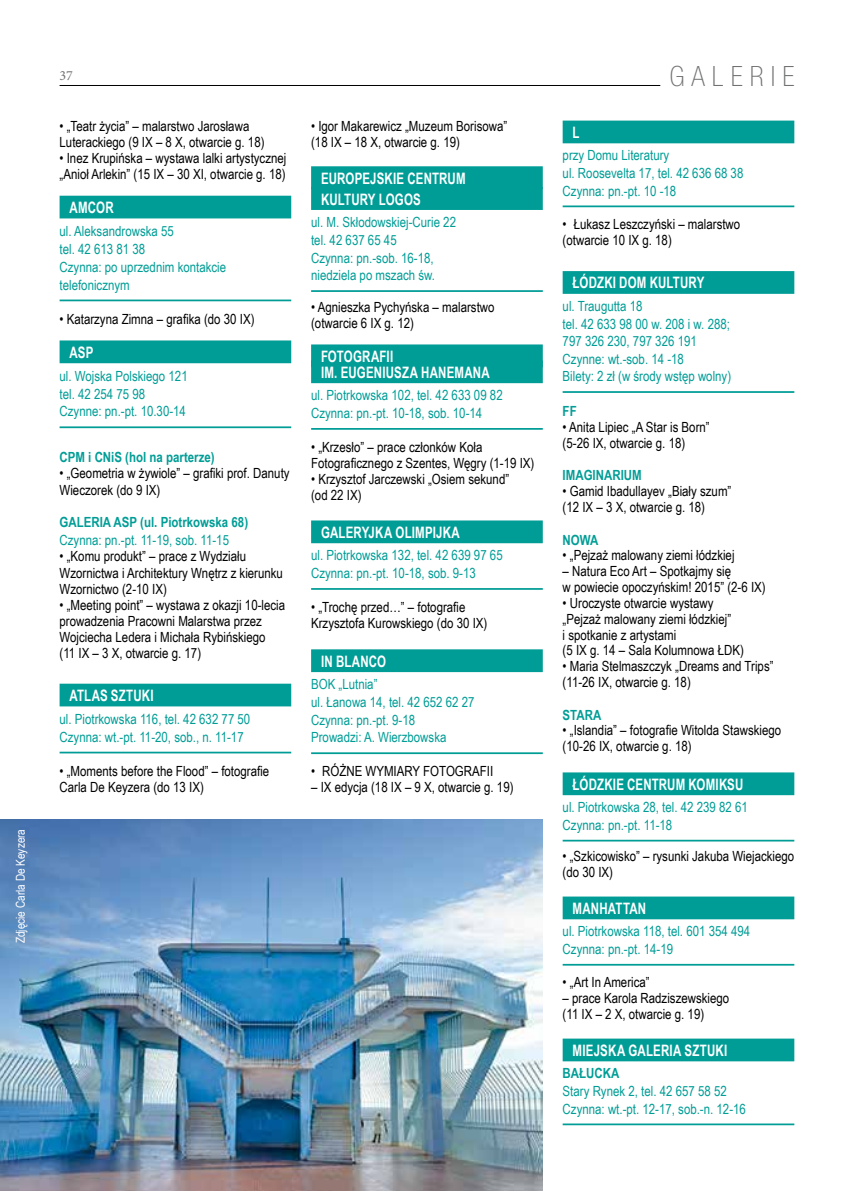
<style>
.page{position:relative;width:844px;height:1191px;background:#fff}
.page>*{position:absolute;margin:0;border:0;box-sizing:border-box;transform-origin:0 0}
.t1{font:100 condensed 28px "Helvetica Neue LT Pro";letter-spacing:.25em;color:#707172}
.t2{font:700 15.75px/20.8px "Arial Narrow";letter-spacing:.01em;color:#fff;scale:.89 1}
.t3{font:14px/15.8px "Arial Narrow";color:#000}
.t4{font:14px/17.5px "Arial Narrow";color:#009d96}
.t5{font:700 14px "Arial Narrow";color:#009d96}
.t6{font:14px "Minion Pro";color:#707172}
.t7{font:12.25px "Arial Narrow";color:#fff}
</style>
<div class="page">
<div style="left:60px;top:196px;width:231px;height:22px;background:#009d96"></div>
<hr style="left:60px;top:299px;width:231px;height:2px;background:#009d96">
<div style="left:60px;top:340px;width:231px;height:23px;background:#009d96"></div>
<hr style="left:60px;top:426px;width:231px;height:2px;background:#009d96">
<div style="left:60px;top:683px;width:231px;height:23px;background:#009d96"></div>
<hr style="left:60px;top:751px;width:231px;height:2px;background:#009d96">
<div style="left:311px;top:166px;width:231px;height:23px;background:#009d96"></div>
<div style="left:311px;top:187px;width:231px;height:23px;background:#009d96"></div>
<hr style="left:311px;top:290px;width:231px;height:2px;background:#009d96">
<div style="left:311px;top:344px;width:231px;height:23px;background:#009d96"></div>
<div style="left:311px;top:360px;width:231px;height:23px;background:#009d96"></div>
<hr style="left:311px;top:428px;width:231px;height:2px;background:#009d96">
<div style="left:311px;top:520px;width:231px;height:23px;background:#009d96"></div>
<hr style="left:311px;top:588px;width:231px;height:2px;background:#009d96">
<div style="left:311px;top:649px;width:231px;height:23px;background:#009d96"></div>
<hr style="left:311px;top:752px;width:231px;height:2px;background:#009d96">
<div style="left:562px;top:121px;width:232px;height:22px;background:#009d96"></div>
<hr style="left:562px;top:205px;width:232px;height:2px;background:#009d96">
<div style="left:562px;top:271px;width:232px;height:23px;background:#009d96"></div>
<hr style="left:562px;top:391px;width:232px;height:2px;background:#009d96">
<div style="left:562px;top:772px;width:232px;height:23px;background:#009d96"></div>
<hr style="left:562px;top:839px;width:232px;height:2px;background:#009d96">
<div style="left:562px;top:896px;width:232px;height:23px;background:#009d96"></div>
<hr style="left:562px;top:964px;width:232px;height:1px;background:#009d96">
<div style="left:562px;top:1038px;width:232px;height:23px;background:#009d96"></div>
<hr style="left:562px;top:1123px;width:232px;height:2px;background:#009d96">
<hr style="left:60px;top:85px;width:600px;height:1px;background:#000">
<img style="left:0;top:819px;width:542px;height:372px">
<p class="t7" style="left:11px;top:943px;width:116px;rotate:-90deg">Zdjęcie Carla De Keyzera</p>
<p class="t6" style="left:60px;top:66px;width:15px">37</p>
<p class="t3" style="left:60px;top:117px;width:206px">• „Teatr życia” – malarstwo Jarosława<br>Luterackiego (9 IX – 8 X, otwarcie g. 18)</p>
<p class="t3" style="left:60px;top:150px;width:228px">• Inez Krupińska – wystawa lalki artystycznej „Anioł Arlekin” (15 IX – 30 XI, otwarcie g. 18)</p>
<p class="t2" style="left:69px;top:196px;width:51px">AMCOR</p>
<p class="t4" style="left:60px;top:221px;width:168px">ul. Aleksandrowska 55<br>tel. 42 613 81 38<br>Czynna: po uprzednim kontakcie telefonicznym</p>
<p class="t3" style="left:60px;top:310px;width:196px">• Katarzyna Zimna – grafika (do 30 IX)</p>
<p class="t2" style="left:69px;top:341px;width:28px">ASP</p>
<p class="t4" style="left:60px;top:366px;width:130px">ul. Wojska Polskiego 121 tel. 42 254 75 98<br>Czynne: pn.-pt. 10.30-14</p>
<p class="t5" style="left:60px;top:447px;width:157px">CPM i CNiS (hol na parterze)</p>
<p class="t3" style="left:60px;top:465px;width:231px">• „Geometria w żywiole” – grafiki prof. Danuty<br>Wieczorek (do 9 IX)</p>
<p class="t5" style="left:60px;top:512px;width:190px">GALERIA ASP (ul. Piotrkowska 68)</p>
<p class="t4" style="left:60px;top:531px;width:171px">Czynna: pn.-pt. 11-19, sob. 11-15</p>
<p class="t3" style="left:60px;top:548px;width:225px">• „Komu produkt” – prace z Wydziału<br>Wzornictwa i Architektury Wnętrz z kierunku<br>Wzornictwo (2-10 IX)</p>
<p class="t3" style="left:60px;top:596px;width:227px">• „Meeting point” – wystawa z okazji 10-lecia prowadzenia Pracowni Malarstwa przez Wojciecha Ledera i Michała Rybińskiego<br>(11 IX – 3 X, otwarcie g. 17)</p>
<p class="t2" style="left:69px;top:684px;width:96px">ATLAS SZTUKI</p>
<p class="t4" style="left:60px;top:709px;width:192px">ul. Piotrkowska 116, tel. 42 632 77 50<br>Czynna: wt.-pt. 11-20, sob., n. 11-17</p>
<p class="t3" style="left:60px;top:762px;width:211px">• „Moments before the Flood” – fotografie<br>Carla De Keyzera (do 13 IX)</p>
<p class="t3" style="left:311px;top:117px;width:198px">• Igor Makarewicz „Muzeum Borisowa” (18 IX – 18 X, otwarcie g. 19)</p>
<p class="t2" style="left:321px;top:167px;width:164px">EUROPEJSKIE CENTRUM<br>KULTURY LOGOS</p>
<p class="t4" style="left:311px;top:213px;width:146px">ul. M. Skłodowskiej-Curie 22 tel. 42 637 65 45<br>Czynna: pn.-sob. 16-18, niedziela po mszach św.</p>
<p class="t3" style="left:311px;top:299px;width:185px">• Agnieszka Pychyńska – malarstwo (otwarcie 6 IX g. 12)</p>
<p class="t2" style="left:321px;top:347px;width:191px;line-height:15.9px">FOTOGRAFII<br>IM. EUGENIUSZA HANEMANA</p>
<p class="t4" style="left:311px;top:386px;width:193px">ul. Piotrkowska 102, tel. 42 633 09 82<br>Czynna: pn.-pt. 10-18, sob. 10-14</p>
<p class="t3" style="left:311px;top:438px;width:225px">• „Krzesło” – prace członków Koła<br>Fotograficznego z Szentes, Węgry (1-19 IX)</p>
<p class="t3" style="left:311px;top:470px;width:199px">• Krzysztof Jarczewski „Osiem sekund” (od 22 IX)</p>
<p class="t2" style="left:321px;top:521px;width:157px">GALERYJKA OLIMPIJKA</p>
<p class="t4" style="left:311px;top:546px;width:193px">ul. Piotrkowska 132, tel. 42 639 97 65<br>Czynna: pn.-pt. 10-18, sob. 9-13</p>
<p class="t3" style="left:311px;top:598px;width:178px">• „Trochę przed…” – fotografie<br>Krzysztofa Kurowskiego (do 30 IX)</p>
<p class="t2" style="left:321px;top:650px;width:75px">IN BLANCO</p>
<p class="t4" style="left:311px;top:675px;width:165px">BOK „Lutnia”<br>ul. Łanowa 14, tel. 42 652 62 27<br>Czynna: pn.-pt. 9-18<br>Prowadzi: A. Wierzbowska</p>
<p class="t3" style="left:311px;top:762px;width:183px">• RÓŻNE WYMIARY FOTOGRAFII</p>
<p class="t3" style="left:311px;top:778px;width:204px">– IX edycja (18 IX – 9 X, otwarcie g. 19)</p>
<h1 class="t1" style="left:669px;top:61px;width:126px">GALERIE</h1>
<p class="t2" style="left:572px;top:121px;width:9px">L</p>
<p class="t4" style="left:562px;top:146px;width:182px">przy Domu Literatury<br>ul. Roosevelta 17, tel. 42 636 68 38<br>Czynna: pn.-pt. 10 -18</p>
<p class="t3" style="left:562px;top:216px;width:179px">• Łukasz Leszczyński – malarstwo (otwarcie 10 IX g. 18)</p>
<p class="t2" style="left:572px;top:272px;width:149px">ŁÓDZKI DOM KULTURY</p>
<p class="t4" style="left:562px;top:297px;width:170px">ul. Traugutta 18<br>tel. 42 633 98 00 w. 208 i w. 288;<br>797 326 230, 797 326 191<br>Czynne: wt.-sob. 14 -18<br>Bilety: 2 zł (w środy wstęp wolny)</p>
<p class="t5" style="left:562px;top:401px;width:16px">FF</p>
<p class="t3" style="left:562px;top:419px;width:148px">• Anita Lipiec „A Star is Born” (5-26 IX, otwarcie g. 18)</p>
<p class="t5" style="left:562px;top:465px;width:81px">IMAGINARIUM</p>
<p class="t3" style="left:562px;top:483px;width:170px">• Gamid Ibadullayev „Biały szum” (12 IX – 3 X, otwarcie g. 18)</p>
<p class="t5" style="left:562px;top:529px;width:37px">NOWA</p>
<p class="t3" style="left:562px;top:547px;width:173px">• „Pejzaż malowany ziemi łódzkiej</p>
<p class="t3" style="left:562px;top:563px;width:204px">– Natura Eco Art – Spotkajmy się<br>w powiecie opoczyńskim! 2015” (2-6 IX)</p>
<p class="t3" style="left:562px;top:594px;width:183px">• Uroczyste otwarcie wystawy „Pejzaż malowany ziemi łódzkiej”<br>i spotkanie z artystami<br>(5 IX g. 14 – Sala Kolumnowa ŁDK)</p>
<p class="t3" style="left:562px;top:658px;width:212px">• Maria Stelmaszczyk „Dreams and Trips” (11-26 IX, otwarcie g. 18)</p>
<p class="t5" style="left:562px;top:704px;width:40px">STARA</p>
<p class="t3" style="left:562px;top:722px;width:220px">• „Islandia” – fotografie Witolda Stawskiego (10-26 IX, otwarcie g. 18)</p>
<p class="t2" style="left:572px;top:773px;width:193px">ŁÓDZKIE CENTRUM KOMIKSU</p>
<p class="t4" style="left:562px;top:798px;width:187px">ul. Piotrkowska 28, tel. 42 239 82 61<br>Czynna: pn.-pt. 11-18</p>
<p class="t3" style="left:562px;top:848px;width:233px">• „Szkicowisko” – rysunki Jakuba Wiejackiego (do 30 IX)</p>
<p class="t2" style="left:572px;top:897px;width:84px">MANHATTAN</p>
<p class="t4" style="left:562px;top:922px;width:189px">ul. Piotrkowska 118, tel. 601 354 494<br>Czynna: pn.-pt. 14-19</p>
<p class="t3" style="left:562px;top:974px;width:88px">• „Art In America”</p>
<p class="t3" style="left:562px;top:989px;width:168px">– prace Karola Radziszewskiego (11 IX – 2 X, otwarcie g. 19)</p>
<p class="t2" style="left:572px;top:1039px;width:175px">MIEJSKA GALERIA SZTUKI</p>
<p class="t5" style="left:562px;top:1063px;width:58px">BAŁUCKA</p>
<p class="t4" style="left:562px;top:1081px;width:185px">Stary Rynek 2, tel. 42 657 58 52<br>Czynna: wt.-pt. 12-17, sob.-n. 12-16</p>
</div>
